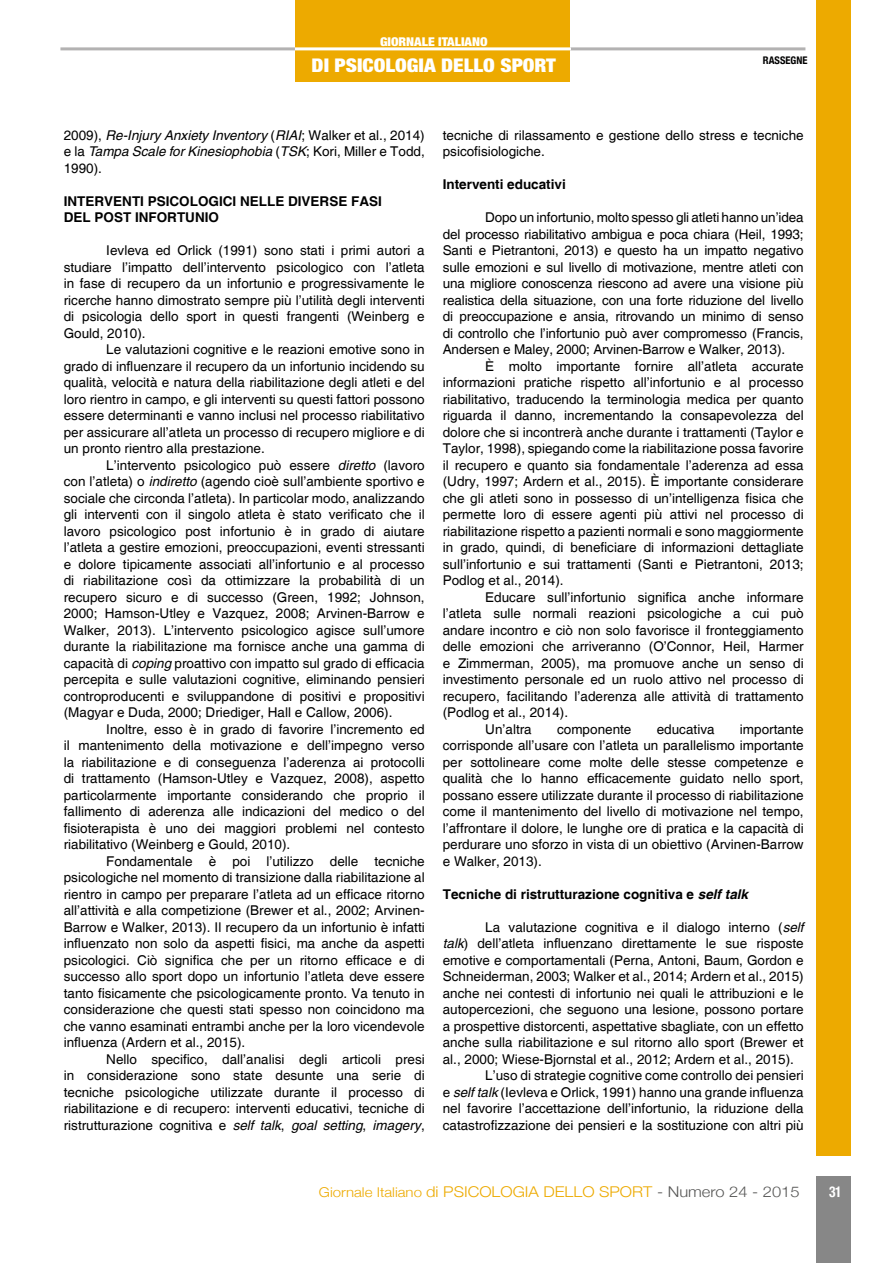
<style>
.page{position:relative;width:893px;height:1263px;background:#fff}
.page>*{position:absolute;margin:0;border:0;box-sizing:border-box;transform-origin:0 0}
.t1{font:900 condensed 18.9px "Helvetica Neue";color:#fff;scale:1.11 1}
.t2{font:700 condensed 15px "Helvetica Neue";color:#fff;scale:.9 1}
.t3{font:300 14.85px "Helvetica Neue";color:#edaa00;scale:1.11 1}
.t4{font:13.5px/16.5px "Helvetica";color:#000;text-align:justify}
.t5{font:700 13.5px/16.5px "Helvetica";color:#000}
.t6{font:italic 13.5px/16.5px "Helvetica";color:#000;text-align:justify}
.t7{font:900 condensed 12.15px "Helvetica Neue";color:#fff;scale:1.11 1}
.t8{font:700 condensed 10.5px "Helvetica Neue";color:#000}
.s1{font-style:normal}
.s2{font-family:"Arial"}
.s3{font-style:italic}
.s4{font-size:13.5px}
.s5{color:#575756}
</style>
<div class="page">
<div style="left:816px;top:1176px;width:34px;height:87px;background:#878787"></div>
<hr style="left:60px;top:47px;width:745px;height:3px;background:#b3b2b2">
<div style="left:295px;top:0;width:275px;height:82px;background:#edaa00"></div>
<hr style="left:295px;top:47px;width:275px;height:3px;background:#fff">
<div style="left:816px;top:0;width:34px;height:1155px;background:#edaa00"></div>
<p class="t7" style="left:380px;top:32px;width:98px">GIORNALE ITALIANO</p>
<h1 class="t1" style="left:312px;top:50px;width:222px">DI PSICOLOGIA DELLO SPORT</h1>
<p class="t8" style="left:763px;top:51px;width:46px">RASSEGNE</p>
<p class="t6" style="left:64px;top:127px;width:362px"><span class="s1">2009),</span> Re-Injury Anxiety Inventory <span class="s1">(</span>RIAI<span class="s1">; Walker et al., 2014) e la</span> Tampa Scale for Kinesiophobia <span class="s1">(</span>TSK<span class="s1">; Kori, Miller e Todd, 1990).</span></p>
<p class="t5" style="left:64px;top:193px;width:320px">INTERVENTI PSICOLOGICI NELLE DIVERSE FASI<br>DEL POST INFORTUNIO</p>
<p class="t4" style="left:64px;top:243px;width:362px;text-indent:43px">Ievleva ed Orlick (1991) sono stati i primi autori a studiare l’impatto dell’intervento psicologico con l’atleta in fase di recupero da un infortunio e progressivamente le ricerche hanno dimostrato sempre più l’utilità degli interventi di psicologia dello sport in questi frangenti (Weinberg e Gould, 2010).</p>
<p class="t4" style="left:64px;top:342px;width:362px;text-indent:43px">Le valutazioni cognitive e le reazioni emotive sono in grado di in<span class="s2">fl</span>uenzare il recupero da un infortunio incidendo su qualità, velocità e natura della riabilitazione degli atleti e del loro rientro in campo, e gli interventi su questi fattori possono essere determinanti e vanno inclusi nel processo riabilitativo per assicurare all’atleta un processo di recupero migliore e di un pronto rientro alla prestazione.</p>
<p class="t4" style="left:64px;top:457px;width:362px;text-indent:43px">L’intervento psicologico può essere <span class="s3">diretto</span> (lavoro con l’atleta) o <span class="s3">indiretto</span> (agendo cioè sull’ambiente sportivo e sociale che circonda l’atleta). In particolar modo, analizzando gli interventi con il singolo atleta è stato verificato che il lavoro psicologico post infortunio è in grado di aiutare l’atleta a gestire emozioni, preoccupazioni, eventi stressanti e dolore tipicamente associati all’infortunio e al processo di riabilitazione così da ottimizzare la probabilità di un recupero sicuro e di successo (Green, 1992; Johnson, 2000; Hamson-Utley e Vazquez, 2008; Arvinen-Barrow e Walker, 2013). L’intervento psicologico agisce sull’umore durante la riabilitazione ma fornisce anche una gamma di capacità di <span class="s3">coping</span> proattivo con impatto sul grado di efficacia percepita e sulle valutazioni cognitive, eliminando pensieri controproducenti e sviluppandone di positivi e propositivi (Magyar e Duda, 2000; Driediger, Hall e Callow, 2006).</p>
<p class="t4" style="left:64px;top:721px;width:362px;text-indent:43px">Inoltre, esso è in grado di favorire l’incremento ed il mantenimento della motivazione e dell’impegno verso la riabilitazione e di conseguenza l’aderenza ai protocolli di trattamento (Hamson-Utley e Vazquez, 2008), aspetto particolarmente importante considerando che proprio il fallimento di aderenza alle indicazioni del medico o del fisioterapista è uno dei maggiori problemi nel contesto riabilitativo (Weinberg e Gould, 2010).</p>
<p class="t4" style="left:64px;top:853px;width:362px;text-indent:43px">Fondamentale è poi l’utilizzo delle tecniche psicologiche nel momento di transizione dalla riabilitazione al rientro in campo per preparare l’atleta ad un efficace ritorno all’attività e alla competizione (Brewer et al., 2002; Arvinen-Barrow e Walker, 2013). Il recupero da un infortunio è infatti in<span class="s2">fl</span>uenzato non solo da aspetti fisici, ma anche da aspetti psicologici. Ciò significa che per un ritorno efficace e di successo allo sport dopo un infortunio l’atleta deve essere tanto fisicamente che psicologicamente pronto. Va tenuto in considerazione che questi stati spesso non coincidono ma che vanno esaminati entrambi anche per la loro vicendevole in<span class="s2">fl</span>uenza (Ardern et al., 2015).</p>
<p class="t4" style="left:64px;top:1051px;width:362px;text-indent:43px">Nello specifico, dall’analisi degli articoli presi in considerazione sono state desunte una serie di tecniche psicologiche utilizzate durante il processo di riabilitazione e di recupero: interventi educativi, tecniche di ristrutturazione cognitiva e <span class="s3">self talk</span>, <span class="s3">goal setting</span>, <span class="s3">imagery</span>,</p>
<p class="t4" style="left:443px;top:127px;width:362px">tecniche di rilassamento e gestione dello stress e tecniche psicofisiologiche.</p>
<p class="t5" style="left:443px;top:177px;width:125px">Interventi educativi</p>
<p class="t4" style="left:443px;top:210px;width:362px;text-indent:43px">Dopo un infortunio, molto spesso gli atleti hanno un’idea del processo riabilitativo ambigua e poca chiara (Heil, 1993; Santi e Pietrantoni, 2013) e questo ha un impatto negativo sulle emozioni e sul livello di motivazione, mentre atleti con una migliore conoscenza riescono ad avere una visione più realistica della situazione, con una forte riduzione del livello di preoccupazione e ansia, ritrovando un minimo di senso di controllo che l’infortunio può aver compromesso (Francis, Andersen e Maley, 2000; Arvinen-Barrow e Walker, 2013).</p>
<p class="t4" style="left:443px;top:358px;width:362px;text-indent:43px">È molto importante fornire all’atleta accurate informazioni pratiche rispetto all’infortunio e al processo riabilitativo, traducendo la terminologia medica per quanto riguarda il danno, incrementando la consapevolezza del dolore che si incontrerà anche durante i trattamenti (Taylor e Taylor, 1998), spiegando come la riabilitazione possa favorire il recupero e quanto sia fondamentale l’aderenza ad essa (Udry, 1997; Ardern et al., 2015). È importante considerare che gli atleti sono in possesso di un’intelligenza fisica che permette loro di essere agenti più attivi nel processo di riabilitazione rispetto a pazienti normali e sono maggiormente in grado, quindi, di beneficiare di informazioni dettagliate sull’infortunio e sui trattamenti (Santi e Pietrantoni, 2013; Podlog et al., 2014).</p>
<p class="t4" style="left:485px;top:589px;width:320px">Educare sull’infortunio significa anche informare</p>
<p class="t4" style="left:443px;top:605px;width:362px">l’atleta sulle normali reazioni psicologiche a cui può</p>
<p class="t4" style="left:443px;top:622px;width:362px">andare incontro e ciò non solo favorisce il fronteggiamento</p>
<p class="t4" style="left:443px;top:638px;width:362px">delle emozioni che arriveranno (O’Connor, Heil, Harmer</p>
<p class="t4" style="left:443px;top:655px;width:362px">e Zimmerman, 2005), ma promuove anche un senso di</p>
<p class="t4" style="left:443px;top:671px;width:362px">investimento personale ed un ruolo attivo nel processo di</p>
<p class="t4" style="left:443px;top:688px;width:362px">recupero, facilitando l’aderenza alle attività di trattamento</p>
<p class="t4" style="left:443px;top:704px;width:127px">(Podlog et al., 2014).</p>
<p class="t4" style="left:485px;top:721px;width:48px">Un’altra</p>
<p class="t4" style="left:557px;top:721px;width:76px">componente</p>
<p class="t4" style="left:657px;top:721px;width:59px">educativa</p>
<p class="t4" style="left:443px;top:721px;width:362px;text-indent:297px">importante corrisponde all’usare con l’atleta un parallelismo importante per sottolineare come molte delle stesse competenze e qualità che lo hanno efficacemente guidato nello sport, possano essere utilizzate durante il processo di riabilitazione come il mantenimento del livello di motivazione nel tempo, l’affrontare il dolore, le lunghe ore di pratica e la capacità di perdurare uno sforzo in vista di un obiettivo (Arvinen-Barrow e Walker, 2013).</p>
<p class="t5" style="left:443px;top:886px;width:307px">Tecniche di ristrutturazione cognitiva e <span class="s3">self talk</span></p>
<p class="t4" style="left:485px;top:919px;width:320px">La valutazione cognitiva e il dialogo interno (<span class="s3">self</span></p>
<p class="t4" style="left:443px;top:935px;width:362px"><span class="s3">talk</span>) dell’atleta in<span class="s2">fl</span>uenzano direttamente le sue risposte</p>
<p class="t4" style="left:443px;top:952px;width:362px">emotive e comportamentali (Perna, Antoni, Baum, Gordon e</p>
<p class="t4" style="left:443px;top:968px;width:362px">Schneiderman, 2003; Walker et al., 2014; Ardern et al., 2015)</p>
<p class="t4" style="left:443px;top:985px;width:362px">anche nei contesti di infortunio nei quali le attribuzioni e le</p>
<p class="t4" style="left:443px;top:1001px;width:362px">autopercezioni, che seguono una lesione, possono portare</p>
<p class="t4" style="left:443px;top:1018px;width:362px">a prospettive distorcenti, aspettative sbagliate, con un effetto</p>
<p class="t4" style="left:443px;top:1034px;width:362px">anche sulla riabilitazione e sul ritorno allo sport (Brewer et</p>
<p class="t4" style="left:443px;top:1051px;width:353px">al., 2000; Wiese-Bjornstal et al., 2012; Ardern et al., 2015).</p>
<p class="t4" style="left:485px;top:1067px;width:320px">L’uso di strategie cognitive come controllo dei pensieri</p>
<p class="t4" style="left:443px;top:1084px;width:362px">e <span class="s3">self talk</span> (Ievleva e Orlick, 1991) hanno una grande in<span class="s2">fl</span>uenza</p>
<p class="t4" style="left:443px;top:1100px;width:362px">nel favorire l’accettazione dell’infortunio, la riduzione della</p>
<p class="t4" style="left:443px;top:1117px;width:362px">catastrofizzazione dei pensieri e la sostituzione con altri più</p>
<p class="t3" style="left:319px;top:1180px;width:434px"><span class="s4">Giornale Italiano</span> di PSICOLOGIA DELLO SPORT <span class="s5">- Numero 24 - 2015</span></p>
<p class="t2" style="left:829px;top:1179px;width:15px">31</p>
</div>
